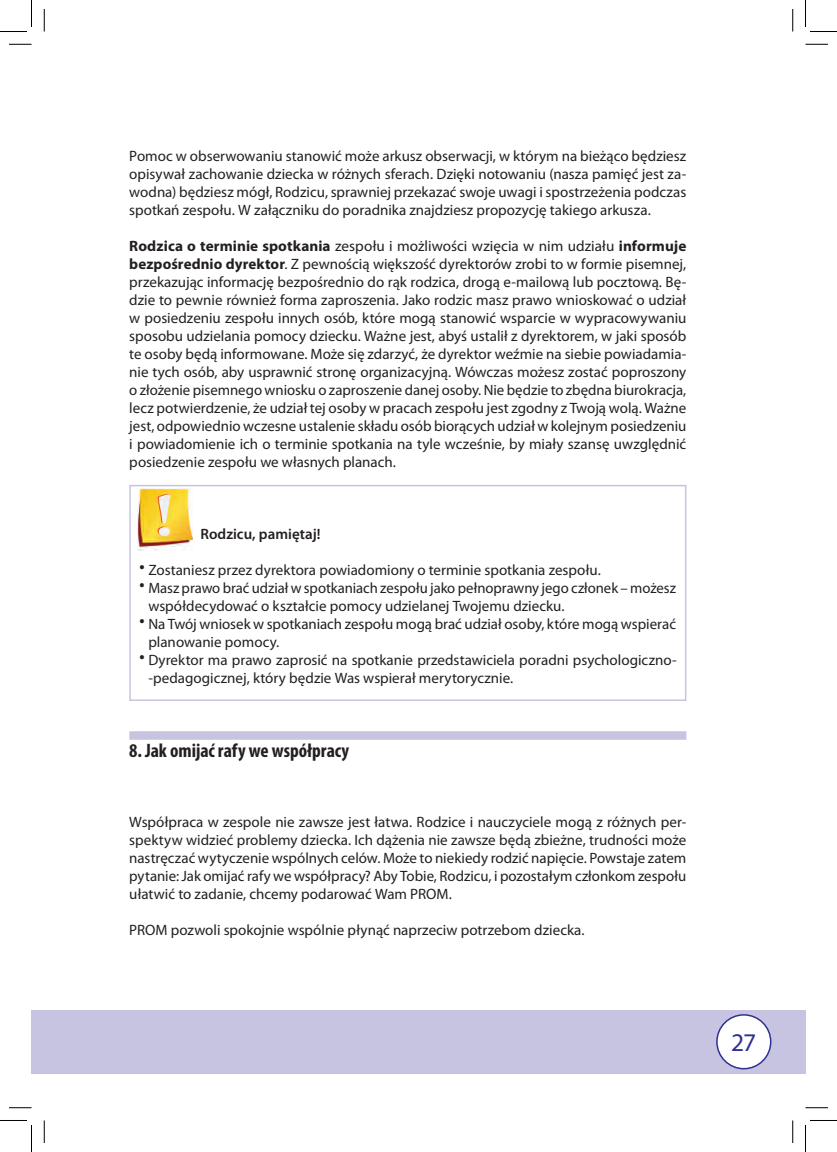
<style>
.page{position:relative;width:837px;height:1152px;background:#fff}
.page>*{position:absolute;margin:0;border:0;box-sizing:border-box;transform-origin:0 0}
.t1{font:25.5px "Myriad Pro";color:#2e3092}
._02_tytul{font:700 condensed 19.5px "Myriad Pro";color:#231f20}
._01_body{font:15px/18px "Myriad Pro";color:#231f20;text-align:justify}
._03_body_wypunktowan{font:15px/18px "Myriad Pro";color:#231f20}
._04_ramka{font:600 15px "Myriad Pro";color:#231f20}
.s1{font-weight:700}
.s2{font-weight:700;font-size:22.5px}
</style>
<div class="page">
<div style="left:44px;top:1009px;width:761px;height:64px;background:#c6c4e1"></div>
<div style="left:717px;top:1014px;width:54px;height:54px;background:#fff;border-radius:50%"></div>
<div style="left:716px;top:1014px;width:55px;height:55px;border:2px solid #2e3092;border-radius:50%"></div>
<div style="left:32px;top:1009px;width:12px;height:64px;background:#c6c4e1"></div>
<div style="left:129px;top:731px;width:557px;height:8px;background:#c6c4e1"></div>
<div style="left:129px;top:485px;width:557px;height:216px;border:2px solid #c6c4e1"></div>
<img style="left:138px;top:488px;width:54px;height:62px">
<svg style="left:9px;top:44px;width:23px;height:1px"></svg>
<svg style="left:805px;top:44px;width:23px;height:1px"></svg>
<svg style="left:9px;top:1107px;width:23px;height:1px"></svg>
<svg style="left:805px;top:1107px;width:23px;height:1px"></svg>
<svg style="left:44px;top:9px;width:1px;height:22px"></svg>
<svg style="left:44px;top:1120px;width:1px;height:23px"></svg>
<svg style="left:792px;top:9px;width:1px;height:22px"></svg>
<svg style="left:792px;top:1120px;width:1px;height:23px"></svg>
<svg style="left:0;top:0;width:32px;height:32px"></svg>
<svg style="left:0;top:1120px;width:32px;height:32px"></svg>
<svg style="left:805px;top:0;width:32px;height:32px"></svg>
<svg style="left:805px;top:1120px;width:32px;height:32px"></svg>
<p class="_01_body" style="left:129px;top:146px;width:559px">Pomoc w obserwowaniu stanowić może arkusz obserwacji, w którym na bieżąco będziesz opisywał zachowanie dziecka w różnych sferach. Dzięki notowaniu (nasza pamięć jest za&shy;wodna) będziesz mógł, Rodzicu, sprawniej przekazać swoje uwagi i spostrzeżenia podczas spotkań zespołu. W załączniku do poradnika znajdziesz propozycję takiego arkusza.</p>
<p class="_01_body" style="left:129px;top:236px;width:559px"><span class="s1">Rodzica o terminie spotkania</span> zespołu i możliwości wzięcia w nim udziału <span class="s1">informuje bezpośrednio dyrektor</span>. Z pewnością większość dyrektorów zrobi to w formie pisemnej, przekazując informację bezpośrednio do rąk rodzica, drogą e-mailową lub pocztową. Bę&shy;dzie to pewnie również forma zaproszenia. Jako rodzic masz prawo wnioskować o udział w posiedzeniu zespołu innych osób, które mogą stanowić wsparcie w wypracowywaniu sposobu udzielania pomocy dziecku. Ważne jest, abyś ustalił z dyrektorem, w jaki sposób te osoby będą informowane. Może się zdarzyć, że dyrektor weźmie na siebie powiadamia&shy;nie tych osób, aby usprawnić stronę organizacyjną. Wówczas możesz zostać poproszony o złożenie pisemnego wniosku o zaproszenie danej osoby. Nie będzie to zbędna biurokracja, lecz potwierdzenie, że udział tej osoby w pracach zespołu jest zgodny z Twoją wolą. Ważne jest, odpowiednio wczesne ustalenie składu osób biorących udział w kolejnym posiedzeniu i powiadomienie ich o terminie spotkania na tyle wcześnie, by miały szansę uwzględnić posiedzenie zespołu we własnych planach.</p>
<p class="_04_ramka" style="left:200px;top:524px;width:122px">Rodzicu, pamiętaj!</p>
<p class="_03_body_wypunktowan" style="left:139px;top:560px;width:463px"><span class="s2">·</span> Zostaniesz przez dyrektora powiadomiony o terminie spotkania zespołu.</p>
<p class="_03_body_wypunktowan" style="left:148px;top:578px;width:529px;text-indent:-9px"><span class="s2">·</span> Masz prawo brać udział w spotkaniach zespołu jako pełnoprawny jego członek – możesz współdecydować o kształcie pomocy udzielanej Twojemu dziecku.</p>
<p class="_03_body_wypunktowan" style="left:148px;top:614px;width:529px;text-indent:-9px"><span class="s2">·</span> Na Twój wniosek w spotkaniach zespołu mogą brać udział osoby, które mogą wspierać planowanie pomocy.</p>
<p class="_03_body_wypunktowan" style="left:148px;top:650px;width:530px;text-indent:-9px"><span class="s2">·</span> Dyrektor ma prawo zaprosić na spotkanie przedstawiciela poradni psychologiczno--pedagogicznej, który będzie Was wspierał merytorycznie.</p>
<p class="_02_tytul" style="left:129px;top:738px;width:221px">8. Jak omijać rafy we współpracy</p>
<p class="_01_body" style="left:129px;top:812px;width:559px">Współpraca w zespole nie zawsze jest łatwa. Rodzice i nauczyciele mogą z różnych per&shy;spektyw widzieć problemy dziecka. Ich dążenia nie zawsze będą zbieżne, trudności może nastręczać wytyczenie wspólnych celów. Może to niekiedy rodzić napięcie. Powstaje zatem pytanie: Jak omijać rafy we współpracy? Aby Tobie, Rodzicu, i pozostałym członkom zespołu ułatwić to zadanie, chcemy podarować Wam PROM.</p>
<p class="_01_body" style="left:129px;top:920px;width:457px">PROM pozwoli spokojnie wspólnie płynąć naprzeciw potrzebom dziecka.</p>
<h1 class="t1" style="left:731px;top:1027px;width:27px">27</h1>
</div>
